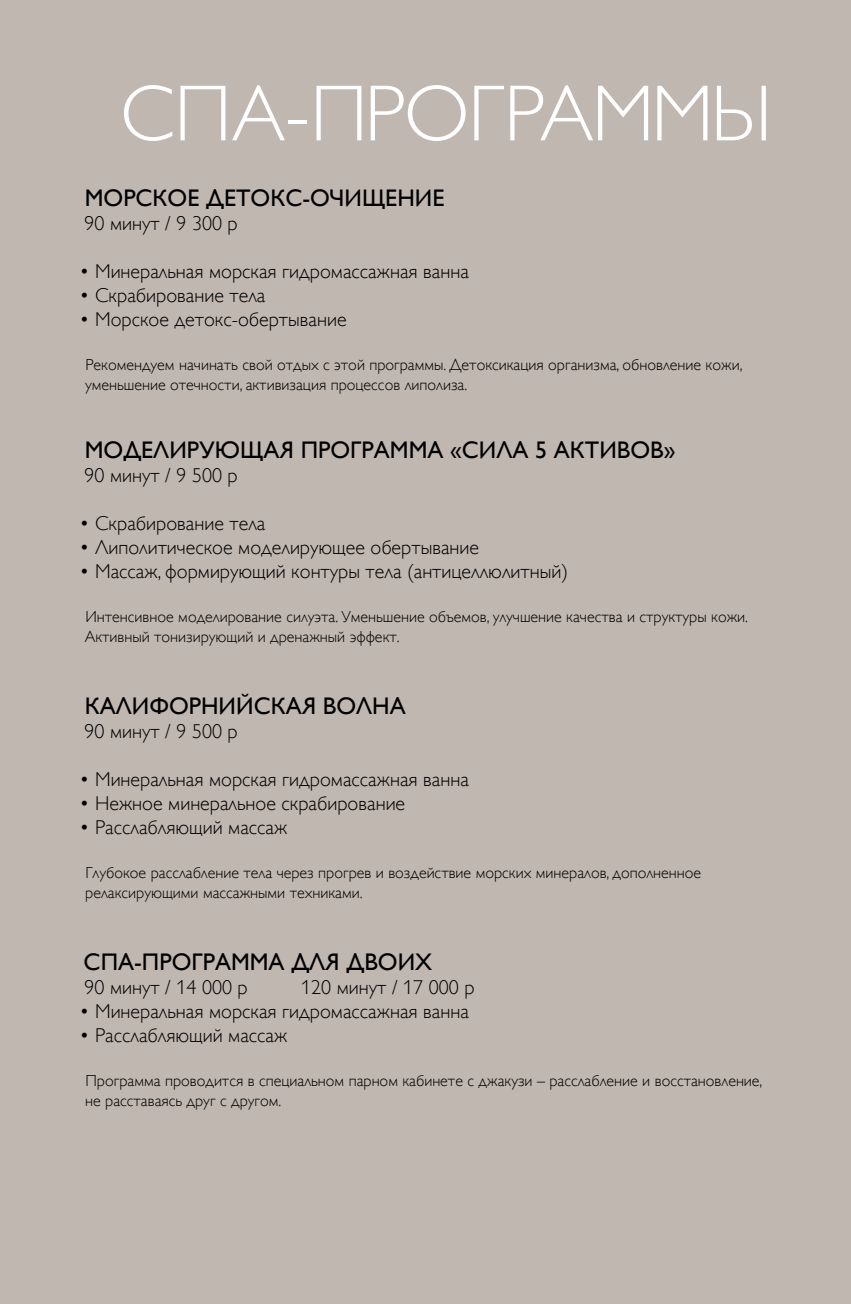
<style>
.page{position:relative;width:851px;height:1304px;background:#fff}
.page>*{position:absolute;margin:0;border:0;box-sizing:border-box;transform-origin:0 0}
.t1{font:80px "Gill Sans Alt One WGL Light";letter-spacing:-.02em;color:#fff}
.t2{font:24px "Gill Sans Alt One WGL";color:#000}
.t3{font:20px "Gill Sans Alt One WGL Light";color:#000}
.t4{font:16px/20px "Gill Sans Alt One WGL Light";color:#000}
</style>
<div class="page">
<div style="left:0;top:0;width:850px;height:1304px;background:#c0b7b1"></div>
<h1 class="t1" style="left:120px;top:61px;width:653px">СПА-ПРОГРАММЫ</h1>
<h2 class="t2" style="left:85px;top:182px;width:361px">МОРСКОЕ ДЕТОКС-ОЧИЩЕНИЕ</h2>
<p class="t3" style="left:84px;top:211px;width:155px">90 минут / 9 300 р</p>
<p class="t3" style="left:79px;top:259px;width:391px">• Минеральная морская гидромассажная ванна</p>
<p class="t3" style="left:79px;top:283px;width:187px">• Скрабирование тела</p>
<p class="t3" style="left:79px;top:307px;width:268px">• Морское детокс-обертывание</p>
<p class="t4" style="left:85px;top:355px;width:658px">Рекомендуем начинать свой отдых с этой программы. Детоксикация организма, обновление кожи, уменьшение отечности, активизация процессов липолиза.</p>
<h2 class="t2" style="left:85px;top:434px;width:592px">МОДЕЛИРУЮЩАЯ ПРОГРАММА «СИЛА 5 АКТИВОВ»</h2>
<p class="t3" style="left:84px;top:463px;width:155px">90 минут / 9 500 р</p>
<p class="t3" style="left:79px;top:511px;width:187px">• Скрабирование тела</p>
<p class="t3" style="left:79px;top:535px;width:401px">• Липолитическое моделирующее обертывание</p>
<p class="t3" style="left:79px;top:559px;width:490px">• Массаж, формирующий контуры тела (антицеллюлитный)</p>
<p class="t4" style="left:85px;top:607px;width:664px">Интенсивное моделирование силуэта. Уменьшение объемов, улучшение качества и структуры кожи.<br>Активный тонизирующий и дренажный эффект.</p>
<h2 class="t2" style="left:85px;top:690px;width:322px">КАЛИФОРНИЙСКАЯ ВОЛНА</h2>
<p class="t3" style="left:84px;top:719px;width:155px">90 минут / 9 500 р</p>
<p class="t3" style="left:79px;top:767px;width:391px">• Минеральная морская гидромассажная ванна</p>
<p class="t3" style="left:79px;top:791px;width:327px">• Нежное минеральное скрабирование</p>
<p class="t3" style="left:79px;top:815px;width:209px">• Расслабляющий массаж</p>
<p class="t4" style="left:85px;top:863px;width:617px">Глубокое расслабление тела через прогрев и воздействие морских минералов, дополненное релаксирующими массажными техниками.</p>
<h2 class="t2" style="left:84px;top:946px;width:350px">СПА-ПРОГРАММА ДЛЯ ДВОИХ</h2>
<p class="t3" style="left:84px;top:975px;width:165px">90 минут / 14 000 р</p>
<p class="t3" style="left:301px;top:975px;width:175px">120 минут / 17 000 р</p>
<p class="t3" style="left:79px;top:999px;width:391px">• Минеральная морская гидромассажная ванна</p>
<p class="t3" style="left:79px;top:1023px;width:209px">• Расслабляющий массаж</p>
<p class="t4" style="left:85px;top:1071px;width:678px">Программа проводится в специальном парном кабинете с джакузи – расслабление и восстановление, не расставаясь друг с другом.</p>
</div>
